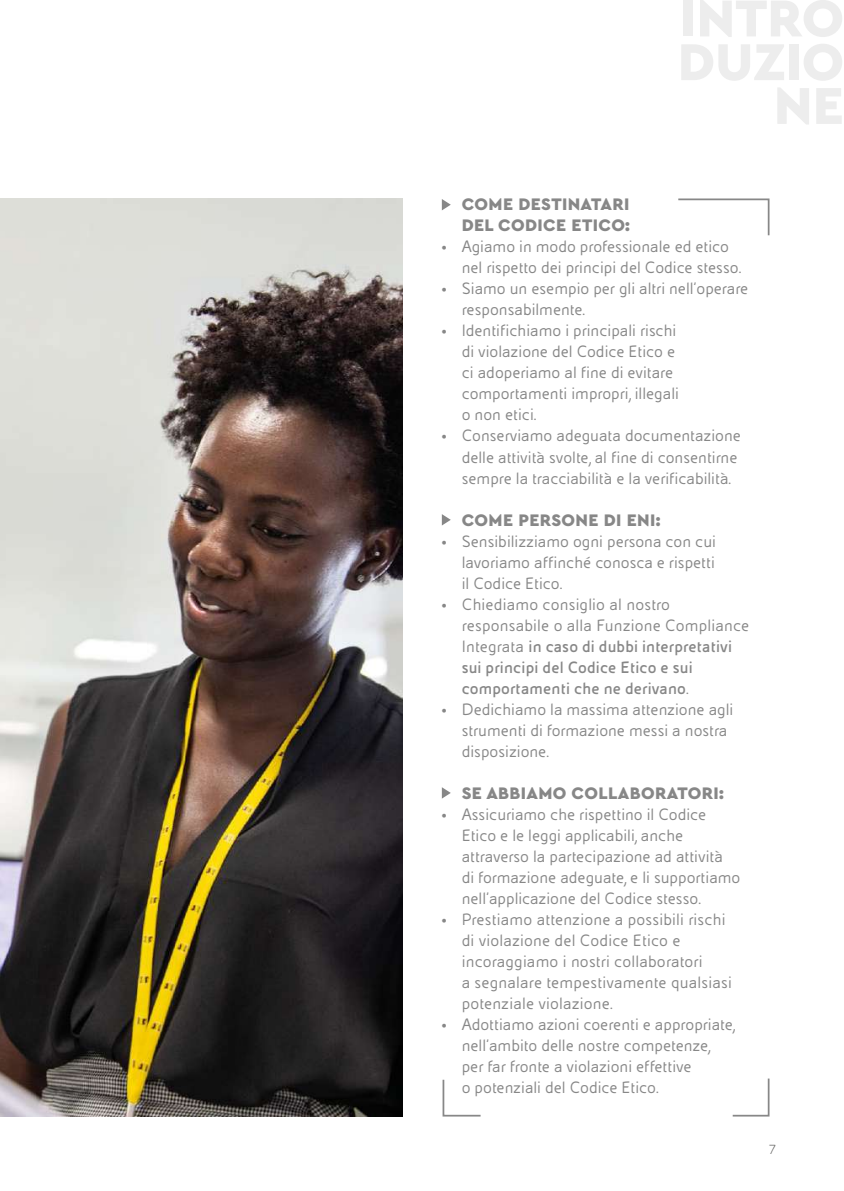
<style>
.page{position:relative;width:844px;height:1191px;background:#fff}
.page>*{position:absolute;margin:0;border:0;box-sizing:border-box;transform-origin:0 0}
.t1{font:17.5px/21px "Eni Exp";color:#878787}
.t2{font:700 17.5px/21px "Eni Exp";letter-spacing:.01em;color:#878787}
.t3{font:900 17.5px/21px "Cera PRO";letter-spacing:.02em;color:#878787}
.t4{font:300 14px "Eni Exp";color:#575756}
.s1{font-weight:400}
</style>
<div class="page">
<img style="left:0;top:198px;width:402px;height:918px">
<svg style="left:441px;top:199px;width:9px;height:11px"></svg>
<svg style="left:441px;top:514px;width:9px;height:11px"></svg>
<svg style="left:441px;top:787px;width:9px;height:11px"></svg>
<svg style="left:678px;top:198px;width:92px;height:38px"></svg>
<svg style="left:732px;top:1078px;width:38px;height:39px"></svg>
<svg style="left:442px;top:1079px;width:39px;height:38px"></svg>
<p class="t3" style="left:461px;top:193px;width:169px">COME DESTINATARI<br>DEL CODICE ETICO:</p>
<p class="t1" style="left:461px;top:237px;width:281px;text-indent:-20px">• Agiamo in modo professionale ed etico nel rispetto dei principi del Codice stesso.</p>
<p class="t1" style="left:461px;top:279px;width:288px;text-indent:-20px">• Siamo un esempio per gli altri nell’operare responsabilmente.</p>
<p class="t1" style="left:461px;top:321px;width:219px;text-indent:-20px">• Identifichiamo i principali rischi di violazione del Codice Etico e ci adoperiamo al fine di evitare comportamenti impropri, illegali o non etici.</p>
<p class="t1" style="left:461px;top:426px;width:280px;text-indent:-20px">• Conserviamo adeguata documentazione delle attività svolte, al fine di consentirne sempre la tracciabilità e la verificabilità.</p>
<p class="t3" style="left:461px;top:508px;width:200px">COME PERSONE DI ENI:</p>
<p class="t1" style="left:461px;top:531px;width:256px;text-align:justify;text-indent:-20px">• Sensibilizziamo ogni persona con cui lavoriamo affinché conosca e rispetti il Codice Etico.</p>
<p class="t2" style="left:461px;top:593px;width:289px;text-indent:-20px"><span class="s1">• Chiediamo consiglio al nostro responsabile o alla Funzione Compliance Integrata</span> in caso di dubbi interpretativi sui principi del Codice Etico e sui comportamenti che ne derivano<span class="s1">.</span></p>
<p class="t1" style="left:461px;top:699px;width:273px;text-indent:-20px">• Dedichiamo la massima attenzione agli strumenti di formazione messi a nostra disposizione.</p>
<p class="t3" style="left:461px;top:781px;width:263px">SE ABBIAMO COLLABORATORI:</p>
<p class="t1" style="left:461px;top:804px;width:280px;text-indent:-20px">• Assicuriamo che rispettino il Codice Etico e le leggi applicabili, anche attraverso la partecipazione ad attività<br>di formazione adeguate, e li supportiamo nell’applicazione del Codice stesso.</p>
<p class="t1" style="left:461px;top:909px;width:271px;text-indent:-20px">• Prestiamo attenzione a possibili rischi di violazione del Codice Etico e incoraggiamo i nostri collaboratori<br>a segnalare tempestivamente qualsiasi potenziale violazione.</p>
<p class="t1" style="left:461px;top:1014px;width:275px;text-indent:-20px">• Adottiamo azioni coerenti e appropriate, nell’ambito delle nostre competenze, per far fronte a violazioni effettive<br>o potenziali del Codice Etico.</p>
<p class="t4" style="left:769px;top:1142px;width:7px">7</p>
</div>
